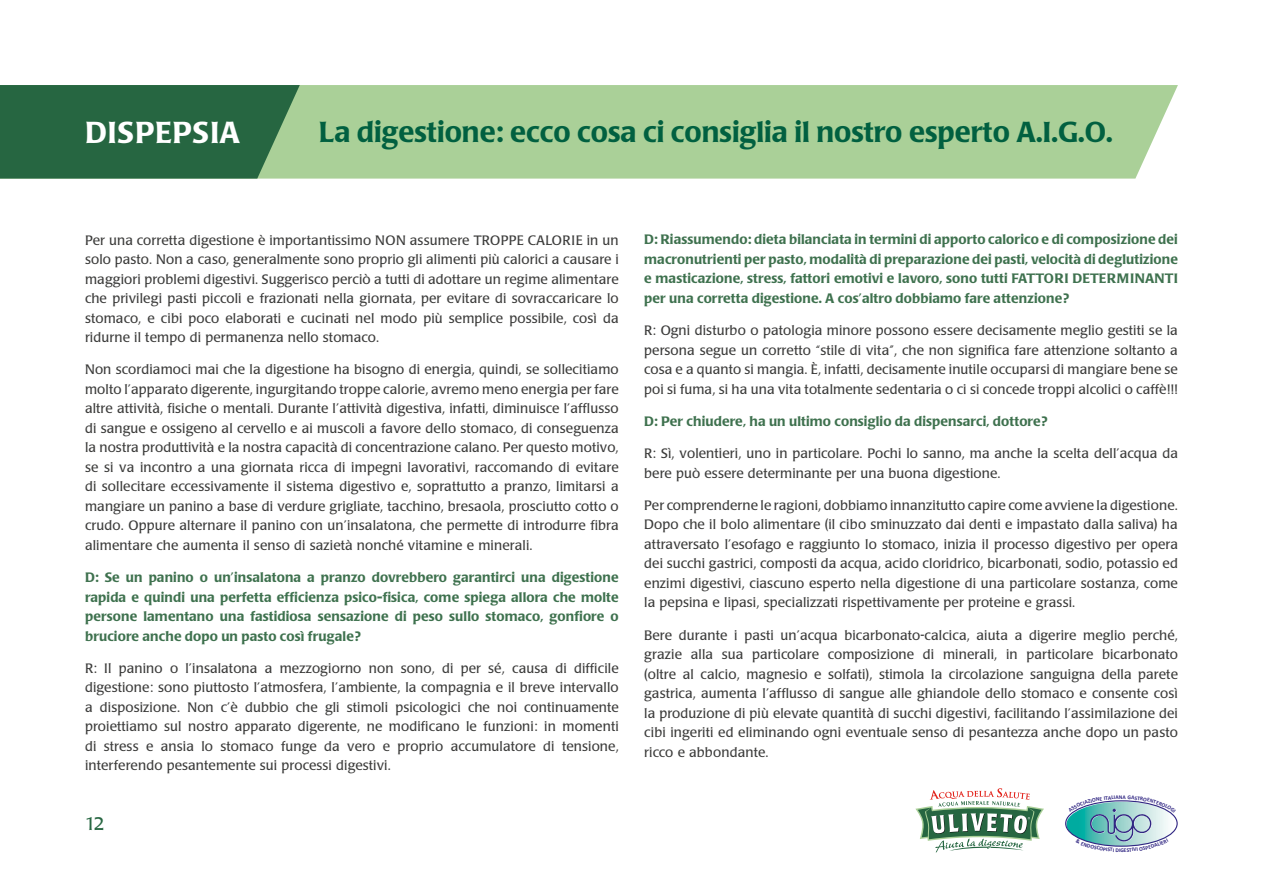
<style>
.page{position:relative;width:1263px;height:893px;background:#fff}
.page>*{position:absolute;margin:0;border:0;box-sizing:border-box;transform-origin:0 0}
.t1{font:500 30px "Poppl Laudatio";letter-spacing:.02em;color:#fff}
.t2{font:500 28.5px "Poppl Laudatio";color:#016040}
.t3{font:18px "Poppl Laudatio";color:#266641}
.t4{font:13.5px/19.5px "Poppl Laudatio";letter-spacing:.01em;color:#3c3c3b;text-align:justify}
.t5{font:500 13.5px/19.5px "Poppl Laudatio";letter-spacing:.01em;color:#3e714e;text-align:justify}
.t6{font:700 5.7px "Calibri";color:#312783}
</style>
<div class="page">
<svg style="left:915px;top:788px;width:129px;height:64px"></svg>
<div style="left:300px;top:85px;width:878px;height:94px;background:#aad098"></div>
<svg style="left:0;top:85px;width:300px;height:94px;background:#306e47"></svg>
<svg style="left:1066px;top:800px;width:112px;height:47px"></svg>
<h1 class="t1" style="left:85px;top:115px;width:157px">DISPEPSIA</h1>
<h2 class="t2" style="left:319px;top:116px;width:795px">La digestione: ecco cosa ci consiglia il nostro esperto A.I.G.O.</h2>
<p class="t4" style="left:85px;top:231px;width:535px">Per una corretta digestione è importantissimo NON assumere TROPPE CALORIE in un solo pasto. Non a caso, generalmente sono proprio gli alimenti più calorici a causare i maggiori problemi digestivi. Suggerisco perciò a tutti di adottare un regime alimentare che privilegi pasti piccoli e frazionati nella giornata, per evitare di sovraccaricare lo stomaco, e cibi poco elaborati e cucinati nel modo più semplice possibile, così da ridurne il tempo di permanenza nello stomaco.</p>
<p class="t4" style="left:85px;top:360px;width:535px">Non scordiamoci mai che la digestione ha bisogno di energia, quindi, se sollecitiamo molto l’apparato digerente, ingurgitando troppe calorie, avremo meno energia per fare altre attività, fisiche o mentali. Durante l’attività digestiva, infatti, diminuisce l’afflusso di sangue e ossigeno al cervello e ai muscoli a favore dello stomaco, di conseguenza la nostra produttività e la nostra capacità di concentrazione calano. Per questo motivo, se si va incontro a una giornata ricca di impegni lavorativi, raccomando di evitare di sollecitare eccessivamente il sistema digestivo e, soprattutto a pranzo, limitarsi a mangiare un panino a base di verdure grigliate, tacchino, bresaola, prosciutto cotto o crudo. Oppure alternare il panino con un’insalatona, che permette di introdurre fibra alimentare che aumenta il senso di sazietà nonché vitamine e minerali.</p>
<p class="t5" style="left:85px;top:568px;width:535px">D: Se un panino o un’insalatona a pranzo dovrebbero garantirci una digestione rapida e quindi una perfetta efficienza psico-fisica, come spiega allora che molte persone lamentano una fastidiosa sensazione di peso sullo stomaco, gonfiore o bruciore anche dopo un pasto così frugale?</p>
<p class="t4" style="left:85px;top:659px;width:535px">R: Il panino o l’insalatona a mezzogiorno non sono, di per sé, causa di difficile digestione: sono piuttosto l’atmosfera, l’ambiente, la compagnia e il breve intervallo a disposizione. Non c’è dubbio che gli stimoli psicologici che noi continuamente proiettiamo sul nostro apparato digerente, ne modificano le funzioni: in momenti di stress e ansia lo stomaco funge da vero e proprio accumulatore di tensione, interferendo pesantemente sui processi digestivi.</p>
<h3 class="t3" style="left:85px;top:814px;width:21px">12</h3>
<p class="t5" style="left:644px;top:230px;width:535px">D: Riassumendo: dieta bilanciata in termini di apporto calorico e di composizione dei macronutrienti per pasto, modalità di preparazione dei pasti, velocità di deglutizione e masticazione, stress, fattori emotivi e lavoro, sono tutti FATTORI DETERMINANTI per una corretta digestione. A cos’altro dobbiamo fare attenzione?</p>
<p class="t4" style="left:644px;top:321px;width:535px">R: Ogni disturbo o patologia minore possono essere decisamente meglio gestiti se la persona segue un corretto “stile di vita”, che non significa fare attenzione soltanto a cosa e a quanto si mangia. È, infatti, decisamente inutile occuparsi di mangiare bene se poi si fuma, si ha una vita totalmente sedentaria o ci si concede troppi alcolici o caffè!!!</p>
<p class="t5" style="left:644px;top:412px;width:405px">D: Per chiudere, ha un ultimo consiglio da dispensarci, dottore?</p>
<p class="t4" style="left:644px;top:444px;width:535px">R: Sì, volentieri, uno in particolare. Pochi lo sanno, ma anche la scelta dell’acqua da bere può essere determinante per una buona digestione.</p>
<p class="t4" style="left:644px;top:496px;width:535px">Per comprenderne le ragioni, dobbiamo innanzitutto capire come avviene la digestione.<br>Dopo che il bolo alimentare (il cibo sminuzzato dai denti e impastato dalla saliva) ha attraversato l’esofago e raggiunto lo stomaco, inizia il processo digestivo per opera dei succhi gastrici, composti da acqua, acido cloridrico, bicarbonati, sodio, potassio ed enzimi digestivi, ciascuno esperto nella digestione di una particolare sostanza, come la pepsina e lipasi, specializzati rispettivamente per proteine e grassi.</p>
<p class="t4" style="left:644px;top:625px;width:535px">Bere durante i pasti un’acqua bicarbonato-calcica, aiuta a digerire meglio perché, grazie alla sua particolare composizione di minerali, in particolare bicarbonato (oltre al calcio, magnesio e solfati), stimola la circolazione sanguigna della parete gastrica, aumenta l’afflusso di sangue alle ghiandole dello stomaco e consente così la produzione di più elevate quantità di succhi digestivi, facilitando l’assimilazione dei cibi ingeriti ed eliminando ogni eventuale senso di pesantezza anche dopo un pasto ricco e abbondante.</p>
<p class="t6" style="left:1119px;top:793px;width:5px">N</p>
<p class="t6" style="left:1120px;top:846px;width:5px">G</p>
</div>
